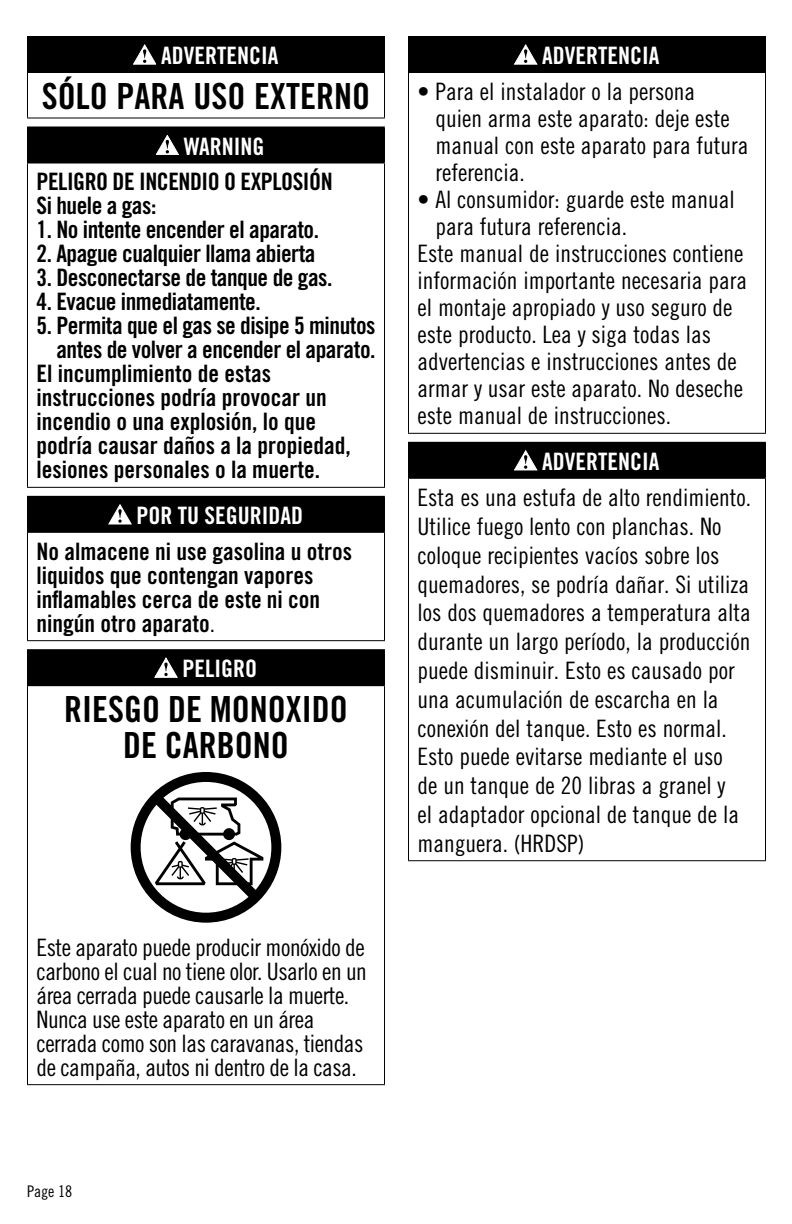
<style>
.page{position:relative;width:792px;height:1224px;background:#fff}
.page>*{position:absolute;margin:0;border:0;box-sizing:border-box;transform-origin:0 0}
.t1{font:36px/36px "Trade Gothic Bold Cond Twenty";color:#000;text-align:center}
.t2{font:24px/28.8px "Trade Gothic Cond Eighteen";color:#000}
.t3{font:24px/24px "Trade Gothic Bold Cond Twenty";color:#000}
.t4{font:24px/24px "Trade Gothic Bold Cond Twenty";letter-spacing:-.02em;color:#000;text-align:right}
.t5{font:24px/24px "Trade Gothic Cond Eighteen";letter-spacing:-.02em;color:#000}
.t6{font:24px "Trade Gothic Bold Cond Twenty";color:#fff}
.t7{font:16px "Trade Gothic Cond Eighteen";color:#000}
.s1{font-family:"Trade Gothic Cond Eighteen"}
</style>
<div class="page">
<div style="left:27px;top:36px;width:357px;height:36px;background:#000"></div>
<hr style="left:27px;top:73px;width:1px;height:45px;background:#000">
<hr style="left:384px;top:73px;width:1px;height:45px;background:#000">
<hr style="left:27px;top:118px;width:358px;height:1px;background:#000">
<hr style="left:27px;top:36px;width:358px;height:1px;background:#000">
<hr style="left:384px;top:37px;width:1px;height:35px;background:#000">
<hr style="left:27px;top:72px;width:358px;height:1px;background:#000">
<svg style="left:133px;top:45px;width:23px;height:19px"></svg>
<div style="left:27px;top:127px;width:357px;height:36px;background:#000"></div>
<hr style="left:27px;top:164px;width:1px;height:323px;background:#000">
<hr style="left:384px;top:164px;width:1px;height:323px;background:#000">
<hr style="left:27px;top:487px;width:358px;height:1px;background:#000">
<hr style="left:27px;top:127px;width:358px;height:1px;background:#000">
<hr style="left:384px;top:128px;width:1px;height:35px;background:#000">
<hr style="left:27px;top:163px;width:358px;height:1px;background:#000">
<svg style="left:156px;top:135px;width:23px;height:20px"></svg>
<div style="left:27px;top:496px;width:357px;height:36px;background:#000"></div>
<hr style="left:27px;top:533px;width:1px;height:107px;background:#000">
<hr style="left:384px;top:533px;width:1px;height:107px;background:#000">
<hr style="left:27px;top:640px;width:358px;height:1px;background:#000">
<hr style="left:27px;top:496px;width:358px;height:1px;background:#000">
<hr style="left:384px;top:497px;width:1px;height:35px;background:#000">
<hr style="left:27px;top:532px;width:358px;height:1px;background:#000">
<svg style="left:109px;top:504px;width:22px;height:20px"></svg>
<div style="left:27px;top:650px;width:357px;height:36px;background:#000"></div>
<hr style="left:27px;top:686px;width:1px;height:398px;background:#000">
<hr style="left:384px;top:686px;width:1px;height:398px;background:#000">
<hr style="left:27px;top:1084px;width:358px;height:1px;background:#000">
<hr style="left:27px;top:649px;width:358px;height:1px;background:#000">
<hr style="left:384px;top:650px;width:1px;height:35px;background:#000">
<hr style="left:27px;top:685px;width:358px;height:1px;background:#000">
<svg style="left:155px;top:658px;width:22px;height:20px"></svg>
<svg style="left:131px;top:772px;width:150px;height:151px"></svg>
<div style="left:408px;top:36px;width:358px;height:36px;background:#000"></div>
<hr style="left:408px;top:73px;width:1px;height:360px;background:#000">
<hr style="left:765px;top:73px;width:1px;height:360px;background:#000">
<hr style="left:408px;top:433px;width:358px;height:1px;background:#000">
<hr style="left:408px;top:72px;width:358px;height:1px;background:#000">
<svg style="left:514px;top:45px;width:23px;height:19px"></svg>
<div style="left:408px;top:442px;width:358px;height:36px;background:#000"></div>
<hr style="left:408px;top:479px;width:1px;height:381px;background:#000">
<hr style="left:765px;top:479px;width:1px;height:381px;background:#000">
<hr style="left:408px;top:860px;width:358px;height:1px;background:#000">
<hr style="left:408px;top:478px;width:358px;height:1px;background:#000">
<svg style="left:514px;top:450px;width:23px;height:20px"></svg>
<p class="t6" style="left:161px;top:41px;width:119px">ADVERTENCIA</p>
<p class="t1" style="left:42px;top:78px;width:330px">SÓLO PARA USO EXTERNO</p>
<p class="t6" style="left:184px;top:132px;width:82px">WARNING</p>
<p class="t4" style="left:36px;top:170px;width:298px">PELIGRO DE INCENDIO O EXPLOSIÓN</p>
<p class="t4" style="left:36px;top:194px;width:121px">Si huele a gas:</p>
<p class="t4" style="left:36px;top:218px;width:284px">1. No intente encender el aparato.</p>
<p class="t4" style="left:36px;top:242px;width:281px">2. Apague cualquier llama abierta</p>
<p class="t4" style="left:36px;top:266px;width:297px">3. Desconectarse de tanque de gas.</p>
<p class="t4" style="left:36px;top:290px;width:226px">4. Evacue inmediatamente.</p>
<p class="t4" style="left:36px;top:314px;width:341px">5. Permita que el gas se disipe 5 minutos antes de volver a encender el aparato.</p>
<p class="t3" style="left:36px;top:362px;width:316px">El incumplimiento de estas instrucciones podría provocar un incendio o una explosión, lo que podría causar daños a la propiedad, lesiones personales o la muerte.</p>
<p class="t6" style="left:137px;top:501px;width:168px">POR TU SEGURIDAD</p>
<p class="t3" style="left:36px;top:539px;width:317px">No almacene ni use gasolina u otros liquidos que contengan vapores inflamables cerca de este ni con ningún otro aparato<span class="s1">.</span></p>
<p class="t6" style="left:183px;top:654px;width:76px">PELIGRO</p>
<p class="t1" style="left:64px;top:691px;width:285px">RIESGO DE MONOXIDO<br>DE CARBONO</p>
<p class="t5" style="left:36px;top:935px;width:332px">Este aparato puede producir monóxido de carbono el cual no tiene olor. Usarlo en un área cerrada puede causarle la muerte.<br>Nunca use este aparato en un área cerrada como son las caravanas, tiendas de campaña, autos ni dentro de la casa.</p>
<p class="t7" style="left:27px;top:1182px;width:47px">Page 18</p>
<p class="t6" style="left:542px;top:41px;width:119px">ADVERTENCIA</p>
<p class="t2" style="left:435px;top:78px;width:315px;line-height:27px;text-indent:-18px">• Para el instalador o la persona<br>quien arma este aparato: deje este manual con este aparato para futura referencia.</p>
<p class="t2" style="left:435px;top:186px;width:301px;line-height:27px;text-indent:-18px">• Al consumidor: guarde este manual para futura referencia.</p>
<p class="t2" style="left:418px;top:240px;width:331px;line-height:27px">Este manual de instrucciones contiene información importante necesaria para el montaje apropiado y uso seguro de este producto. Lea y siga todas las advertencias e instrucciones antes de armar y usar este aparato. No deseche este manual de instrucciones.</p>
<p class="t6" style="left:542px;top:447px;width:119px">ADVERTENCIA</p>
<p class="t2" style="left:418px;top:483px;width:335px">Esta es una estufa de alto rendimiento.<br>Utilice fuego lento con planchas. No coloque recipientes vacíos sobre los quemadores, se podría dañar. Si utiliza los dos quemadores a temperatura alta durante un largo período, la producción puede disminuir. Esto es causado por una acumulación de escarcha en la conexión del tanque. Esto es normal.<br>Esto puede evitarse mediante el uso<br>de un tanque de 20 libras a granel y<br>el adaptador opcional de tanque de la manguera. (HRDSP)</p>
</div>
